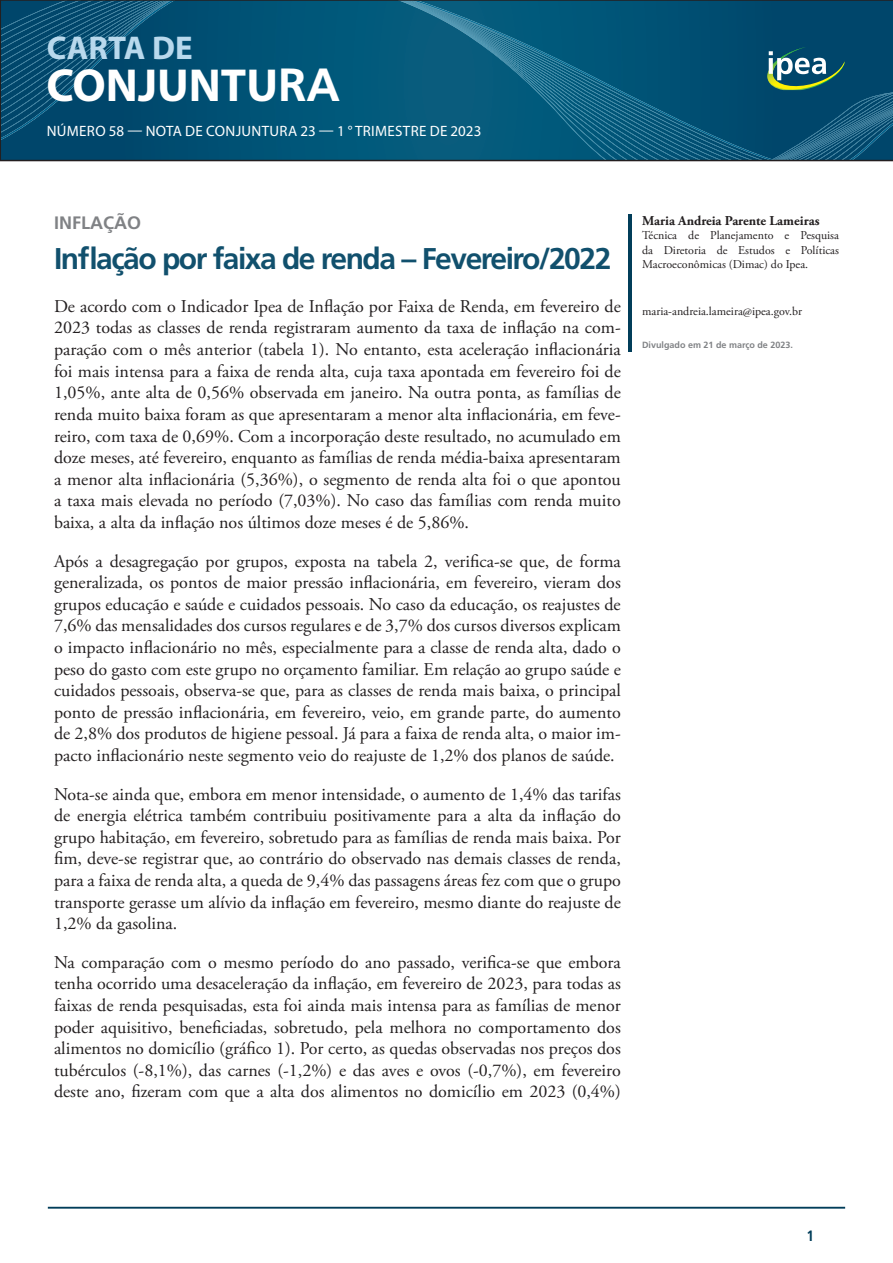
<style>
.page{position:relative;width:893px;height:1263px;background:#fff}
.page>*{position:absolute;margin:0;border:0;box-sizing:border-box;transform-origin:0 0}
.t1{font:700 46.5px "Myriad Pro";color:#fff}
.t2{font:700 33px "Myriad Pro";color:#b9d9ed}
.titulo-principal{font:700 30px "Frutiger LT Pro";letter-spacing:-.05em;color:#11506d}
.corpo_de_texto{font:18px/21.6px "Adobe Garamond Pro";color:#231f20;text-align:justify}
.titulo-sessao{font:700 18px "Frutiger LT Pro";color:#808285}
.t3{font:15px "Myriad Pro";letter-spacing:.02em;color:#fff}
.t4{font:700 condensed 15px "Frutiger LT Pro";color:#013d59}
.nome_autor{font:700 13.5px "Adobe Garamond Pro";color:#231f20}
.cargo_autor{font:12px/14.4px "Adobe Garamond Pro";color:#231f20;text-align:justify}
.email_autor{font:12px "Adobe Garamond Pro";color:#231f20}
.email_autor-2{font:700 9px "Frutiger LT Pro";color:#808285}
.s1{font-family:"Frutiger LT Pro"}
</style>
<div class="page">
<svg style="left:0;top:0;width:893px;height:161px;background:#065476"></svg>
<hr style="left:48px;top:1207px;width:797px;height:1px;background:#013d59">
<img style="left:766px;top:47px;width:78px;height:44px">
<svg style="left:769px;top:51px;width:57px;height:29px"></svg>
<hr style="left:628px;top:214px;width:3px;height:138px;background:#013d59">
<h2 class="t2" style="left:47px;top:27px;width:147px">CARTA DE</h2>
<h1 class="t1" style="left:46px;top:55px;width:295px">CONJUNTU<span class="s1">RA</span></h1>
<p class="t3" style="left:47px;top:122px;width:436px">NÚMERO 58 — NOTA DE CONJUNTURA 23 — 1 ° TRIMESTRE DE 2023</p>
<p class="titulo-sessao" style="left:54px;top:212px;width:88px">INFLAÇÃO</p>
<p class="titulo-principal" style="left:54px;top:241px;width:559px">Inflação por faixa de renda – Fevereiro/2022</p>
<p class="corpo_de_texto" style="left:54px;top:296px;width:568px">De acordo com o Indicador Ipea de Inflação por Faixa de Renda, em fevereiro de 2023 todas as classes de renda registraram aumento da taxa de inflação na com&shy;paração com o mês anterior (tabela 1). No entanto, esta aceleração inflacionária foi mais intensa para a faixa de renda alta, cuja taxa apontada em fevereiro foi de 1,05%, ante alta de 0,56% observada em janeiro. Na outra ponta, as famílias de renda muito baixa foram as que apresentaram a menor alta inflacionária, em feve&shy;reiro, com taxa de 0,69%. Com a incorporação deste resultado, no acumulado em doze meses, até fevereiro, enquanto as famílias de renda média-baixa apresentaram a menor alta inflacionária (5,36%), o segmento de renda alta foi o que apontou a taxa mais elevada no período (7,03%). No caso das famílias com renda muito baixa, a alta da inflação nos últimos doze meses é de 5,86%.</p>
<p class="corpo_de_texto" style="left:54px;top:551px;width:568px">Após a desagregação por grupos, exposta na tabela 2, verifica-se que, de forma generalizada, os pontos de maior pressão inflacionária, em fevereiro, vieram dos grupos educação e saúde e cuidados pessoais. No caso da educação, os reajustes de 7,6% das mensalidades dos cursos regulares e de 3,7% dos cursos diversos explicam o impacto inflacionário no mês, especialmente para a classe de renda alta, dado o peso do gasto com este grupo no orçamento familiar. Em relação ao grupo saúde e cuidados pessoais, observa-se que, para as classes de renda mais baixa, o principal ponto de pressão inflacionária, em fevereiro, veio, em grande parte, do aumento de 2,8% dos produtos de higiene pessoal. Já para a faixa de renda alta, o maior im&shy;pacto inflacionário neste segmento veio do reajuste de 1,2% dos planos de saúde.</p>
<p class="corpo_de_texto" style="left:54px;top:784px;width:568px">Nota-se ainda que, embora em menor intensidade, o aumento de 1,4% das tarifas de energia elétrica também contribuiu positivamente para a alta da inflação do grupo habitação, em fevereiro, sobretudo para as famílias de renda mais baixa. Por fim, deve-se registrar que, ao contrário do observado nas demais classes de renda, para a faixa de renda alta, a queda de 9,4% das passagens áreas fez com que o grupo transporte gerasse um alívio da inflação em fevereiro, mesmo diante do reajuste de 1,2% da gasolina.</p>
<p class="corpo_de_texto" style="left:54px;top:952px;width:568px">Na comparação com o mesmo período do ano passado, verifica-se que embora tenha ocorrido uma desaceleração da inflação, em fevereiro de 2023, para todas as faixas de renda pesquisadas, esta foi ainda mais intensa para as famílias de menor poder aquisitivo, beneficiadas, sobretudo, pela melhora no comportamento dos alimentos no domicílio (gráfico 1). Por certo, as quedas observadas nos preços dos tubérculos (-8,1%), das carnes (-1,2%) e das aves e ovos (-0,7%), em fevereiro deste ano, fizeram com que a alta dos alimentos no domicílio em 2023 (0,4%)</p>
<p class="nome_autor" style="left:642px;top:213px;width:179px">Maria Andreia Parente Lameiras</p>
<p class="cargo_autor" style="left:642px;top:229px;width:198px">Técnica de Planejamento e Pesquisa da Diretoria de Estudos e Políticas Macroeconômicas (Dimac) do Ipea.</p>
<p class="email_autor" style="left:642px;top:304px;width:161px">maria-andreia.lameira@ipea.gov.br</p>
<p class="email_autor-2" style="left:642px;top:339px;width:152px">Divulgado em 21 de março de 2023.</p>
<p class="t4" style="left:807px;top:1227px;width:9px">1</p>
</div>
